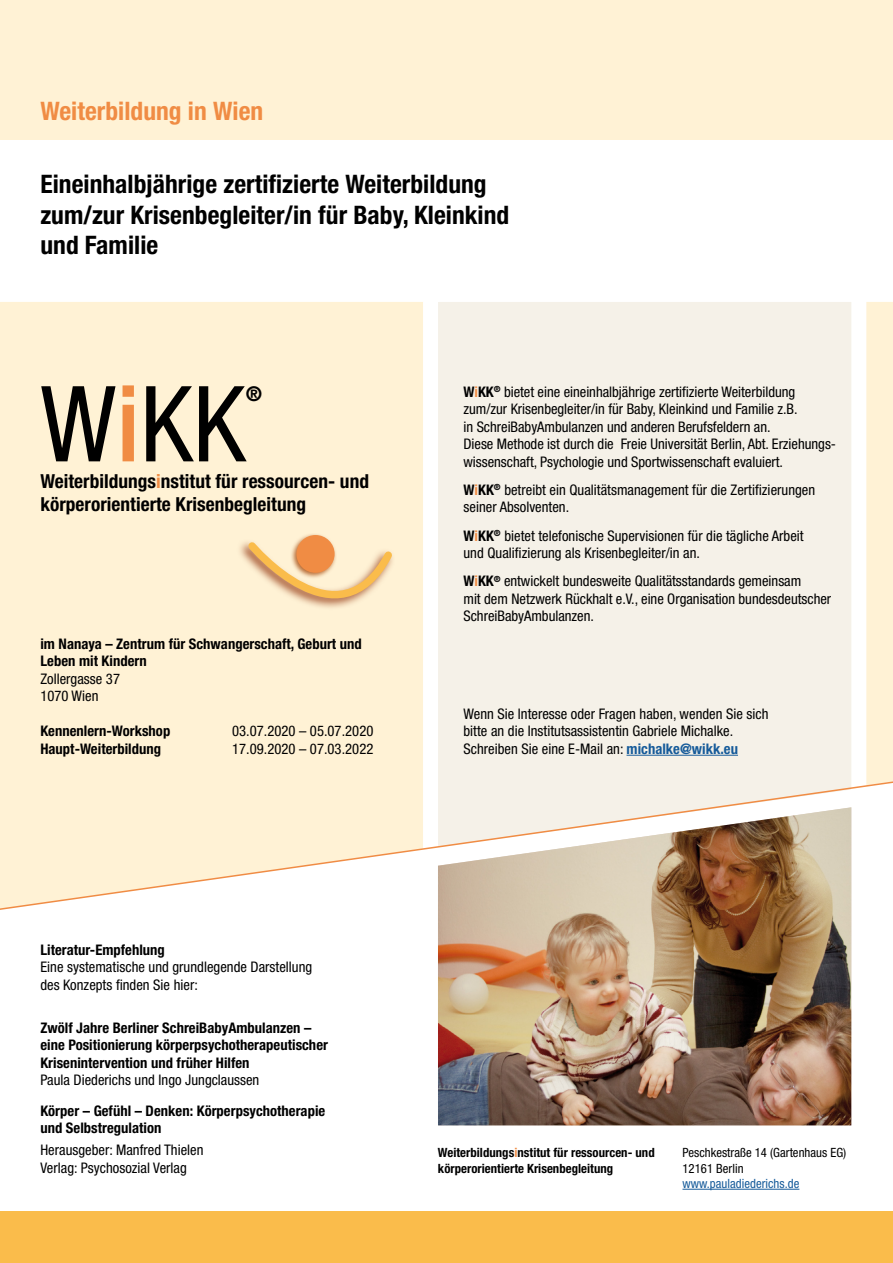
<style>
.page{position:relative;width:893px;height:1263px;background:#fff}
.page>*{position:absolute;margin:0;border:0;box-sizing:border-box;transform-origin:0 0}
.t1{font:condensed 105.15px "Helvetica Neue";color:#000}
.t2{font:700 condensed 25.5px/30.6px "Helvetica Neue";color:#000}
.t3{font:700 condensed 25.5px "Helvetica Neue";color:#f08c44}
.t4{font:700 condensed 20.4px "Helvetica Neue";color:#000}
.t5{font:700 condensed 19.35px/23.2px "Helvetica Neue";color:#000}
.t6{font:condensed 14.7px/17.5px "Helvetica Neue";color:#000}
.t7{font:700 condensed 14.7px/17.5px "Helvetica Neue";color:#000}
.t8{font:700 condensed 12.75px/15.3px "Helvetica Neue";color:#000}
.t9{font:condensed 12.75px/15.3px "Helvetica Neue";color:#000}
.t10{font:condensed 12.75px "Helvetica Neue";color:#165b9a}
.s1{font-weight:500;color:#f08c44}
.s2{color:#f08c44}
.s3{font-weight:700}
.s4{font-weight:700;color:#f08c44}
.s5{font-weight:700;color:#165b9a}
</style>
<div class="page">
<div style="left:0;top:0;width:893px;height:140px;background:#fff2d5"></div>
<div style="left:0;top:302px;width:893px;height:477px;background:#fff2d5"></div>
<svg style="left:416px;top:302px;width:460px;height:477px;background:#f5f1e8"></svg>
<svg style="left:290px;top:533px;width:47px;height:5px"></svg>
<div style="left:296px;top:535px;width:39px;height:38px;background:#f08c44;border-radius:50%"></div>
<svg style="left:236px;top:539px;width:9px;height:72px"></svg>
<svg style="left:245px;top:538px;width:153px;height:111px;background:#f8dfb8"></svg>
<svg style="left:0;top:779px;width:893px;height:171px"></svg>
<div style="left:0;top:1212px;width:893px;height:51px;background:#fabc4b"></div>
<img style="left:438px;top:807px;width:413px;height:318px">
<hr style="left:626px;top:755px;width:112px;height:1px;background:#165b9a">
<hr style="left:682px;top:1189px;width:117px;height:1px;background:#165b9a">
<h2 class="t3" style="left:40px;top:95px;width:224px">Weiterbildung in Wien</h2>
<h2 class="t2" style="left:40px;top:168px;width:470px">Eineinhalbjährige zertifizierte Weiterbildung zum/zur Krisenbegleiter/in für Baby, Kleinkind und Familie</h2>
<h1 class="t1" style="left:40px;top:363px;width:207px">W<span class="s1">i</span>KK</h1>
<h3 class="t4" style="left:246px;top:381px;width:18px">®</h3>
<h3 class="t5" style="left:40px;top:469px;width:330px">Weiterbildungs<span class="s2">i</span>nstitut für ressourcen- und körperorientierte Krisenbegleitung</h3>
<p class="t7" style="left:40px;top:635px;width:323px">im Nanaya – Zentrum für Schwangerschaft, Geburt und<br>Leben mit Kindern</p>
<p class="t6" style="left:40px;top:670px;width:81px">Zollergasse 37<br>1070 Wien</p>
<p class="t7" style="left:40px;top:722px;width:131px">Kennenlern-Workshop</p>
<p class="t6" style="left:232px;top:722px;width:143px">03.07.2020 – 05.07.2020</p>
<p class="t7" style="left:40px;top:739px;width:122px">Haupt-Weiterbildung</p>
<p class="t6" style="left:232px;top:739px;width:143px">17.09.2020 – 07.03.2022</p>
<p class="t6" style="left:463px;top:382px;width:374px"><span class="s3">W</span><span class="s4">i</span><span class="s3">KK</span><sup>®</sup> bietet eine eineinhalbjährige zertifizierte Weiterbildung zum/zur Krisenbegleiter/in für Baby, Kleinkind und Familie z.B.<br>in SchreiBabyAmbulanzen und anderen Berufsfeldern an.<br>Diese Methode ist durch die Freie Universität Berlin, Abt. Erziehungs&shy;wissenschaft, Psychologie und Sportwissenschaft evaluiert.</p>
<p class="t6" style="left:463px;top:481px;width:353px"><span class="s3">W</span><span class="s4">i</span><span class="s3">KK</span><sup>®</sup> betreibt ein Qualitätsmanagement für die Zertifizierungen seiner Absolventen.</p>
<p class="t6" style="left:463px;top:527px;width:342px"><span class="s3">W</span><span class="s4">i</span><span class="s3">KK</span><sup>®</sup> bietet telefonische Supervisionen für die tägliche Arbeit und Qualifizierung als Krisenbegleiter/in an.</p>
<p class="t6" style="left:463px;top:572px;width:369px"><span class="s3">W</span><span class="s4">i</span><span class="s3">KK</span><sup>®</sup> entwickelt bundesweite Qualitätsstandards gemeinsam<br>mit dem Netzwerk Rückhalt e.V., eine Organisation bundesdeutscher<br>SchreiBabyAmbulanzen.</p>
<p class="t6" style="left:463px;top:704px;width:307px">Wenn Sie lnteresse oder Fragen haben, wenden Sie sich bitte an die Institutsassistentin Gabriele Michalke.<br>Schreiben Sie eine E-Mail an: <span class="s5">michalke@wikk.eu</span></p>
<p class="t7" style="left:40px;top:940px;width:126px">Literatur-Empfehlung</p>
<p class="t6" style="left:40px;top:958px;width:273px">Eine systematische und grundlegende Darstellung des Konzepts finden Sie hier:</p>
<p class="t7" style="left:40px;top:1018px;width:289px">Zwölf Jahre Berliner SchreiBabyAmbulanzen – eine Positionierung körperpsychotherapeutischer<br>Krisenintervention und früher Hilfen</p>
<p class="t6" style="left:40px;top:1071px;width:221px">Paula Diederichs und Ingo Jungclaussen</p>
<p class="t7" style="left:40px;top:1101px;width:286px">Körper – Gefühl – Denken: Körperpsychotherapie und Selbstregulation</p>
<p class="t6" style="left:40px;top:1141px;width:165px">Herausgeber: Manfred Thielen<br>Verlag: Psychosozial Verlag</p>
<p class="t8" style="left:438px;top:1145px;width:218px">Weiterbildungs<span class="s2">i</span>nstitut für ressourcen- und körperorientierte Krisenbegleitung</p>
<p class="t9" style="left:682px;top:1145px;width:165px">Peschkestraße 14 (Gartenhaus EG)<br>12161 Berlin</p>
<p class="t10" style="left:682px;top:1176px;width:118px">www.pauladiederichs.de</p>
</div>
